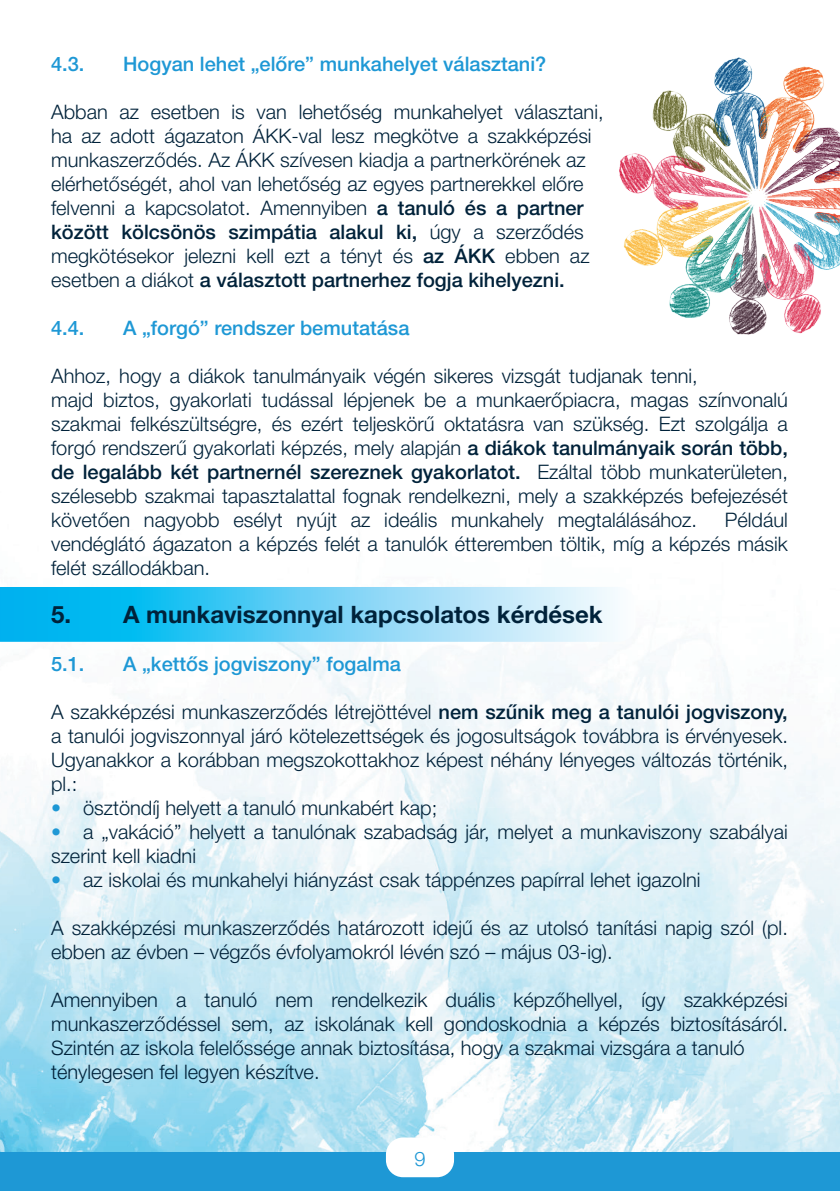
<style>
.page{position:relative;width:840px;height:1191px;background:#fff}
.page>*{position:absolute;margin:0;border:0;box-sizing:border-box;transform-origin:0 0}
.t1{font:700 24px "Helvetica Neue LT Pro";color:#00223a}
.t2{font:300 20px/24px "Helvetica Neue LT Pro";color:#00223a}
.t3{font:500 20px "Helvetica Neue LT Pro";color:#1e98d5}
.t4{font:300 20px "Helvetica Neue LT Pro";color:#1e98d5}
.s1{font-weight:500}
.s2{color:#1e98d5}
</style>
<div class="page">
<img style="left:0;top:642px;width:839px;height:510px">
<svg style="left:0;top:587px;width:618px;height:55px;background:#69d1f5"></svg>
<div style="left:0;top:1152px;width:839px;height:39px;background:#1e98d5"></div>
<div style="left:386px;top:1137px;width:68px;height:40px;background:#fff;border-radius:17px"></div>
<img style="left:619px;top:57px;width:220px;height:278px">
<p class="t3" style="left:51px;top:52px;width:35px">4.3.</p>
<p class="t3" style="left:123px;top:52px;width:424px">Hogyan lehet „előre” munkahelyet választani?</p>
<p class="t2" style="left:51px;top:99px;width:553px">Abban az esetben is van lehetőség munkahelyet választani, ha az adott ágazaton ÁKK-val lesz megkötve a szakképzési munkaszerződés. Az ÁKK szívesen kiadja a partnerkörének az elérhetőségét, ahol van lehetőség az egyes partnerekkel előre felvenni a kapcsolatot. Amennyiben <span class="s1">a tanuló és a partner között kölcsönös szimpátia alakul ki,</span> úgy a szerződés megkötésekor jelezni kell ezt a tényt és <span class="s1">az ÁKK</span> ebben az esetben a diákot <span class="s1">a választott partnerhez fogja kihelyezni.</span></p>
<p class="t3" style="left:51px;top:316px;width:35px">4.4.</p>
<p class="t3" style="left:123px;top:316px;width:288px">A „forgó” rendszer bemutatása</p>
<p class="t2" style="left:51px;top:363px;width:738px">Ahhoz, hogy a diákok tanulmányaik végén sikeres vizsgát tudjanak tenni,<br>majd biztos, gyakorlati tudással lépjenek be a munkaerőpiacra, magas színvonalú szakmai felkészültségre, és ezért teljeskörű oktatásra van szükség. Ezt szolgálja a forgó rendszerű gyakorlati képzés, mely alapján <span class="s1">a diákok tanulmányaik során több, de legalább két partnernél szereznek gyakorlatot.</span> Ezáltal több munkaterületen, szélesebb szakmai tapasztalattal fognak rendelkezni, mely a szakképzés befejezését követően nagyobb esélyt nyújt az ideális munkahely megtalálásához.</p>
<p class="t2" style="left:51px;top:507px;width:737px;text-align:justify;text-indent:673px">Például vendéglátó ágazaton a képzés felét a tanulók étteremben töltik, míg a képzés másik felét szállodákban.</p>
<p class="t1" style="left:51px;top:600px;width:553px">5. A munkaviszonnyal kapcsolatos kérdések</p>
<p class="t3" style="left:51px;top:652px;width:35px">5.1.</p>
<p class="t3" style="left:123px;top:652px;width:279px">A „kettős jogviszony” fogalma</p>
<p class="t2" style="left:51px;top:699px;width:738px;text-align:justify">A szakképzési munkaszerződés létrejöttével <span class="s1">nem szűnik meg a tanulói jogviszony, </span>a tanulói jogviszonnyal járó kötelezettségek és jogosultságok továbbra is érvényesek.<br>Ugyanakkor a korábban megszokottakhoz képest néhány lényeges változás történik, pl.:</p>
<p class="t2" style="left:51px;top:795px;width:387px"><span class="s2">•</span> ösztöndíj helyett a tanuló munkabért kap;</p>
<p class="t2" style="left:51px;top:819px;width:737px"><span class="s2">•</span> a „vakáció” helyett a tanulónak szabadság jár, melyet a munkaviszony szabályai szerint kell kiadni</p>
<p class="t2" style="left:51px;top:867px;width:650px"><span class="s2">•</span> az iskolai és munkahelyi hiányzást csak táppénzes papírral lehet igazolni</p>
<p class="t2" style="left:51px;top:915px;width:737px">A szakképzési munkaszerződés határozott idejű és az utolsó tanítási napig szól (pl. ebben az évben – végzős évfolyamokról lévén szó – május 03-ig).</p>
<p class="t2" style="left:51px;top:987px;width:738px">Amennyiben a tanuló nem rendelkezik duális képzőhellyel, így szakképzési munkaszerződéssel sem, az iskolának kell gondoskodnia a képzés biztosításáról.<br>Szintén az iskola felelőssége annak biztosítása, hogy a szakmai vizsgára a tanuló ténylegesen fel legyen készítve.</p>
<p class="t4" style="left:414px;top:1146px;width:13px">9</p>
</div>
